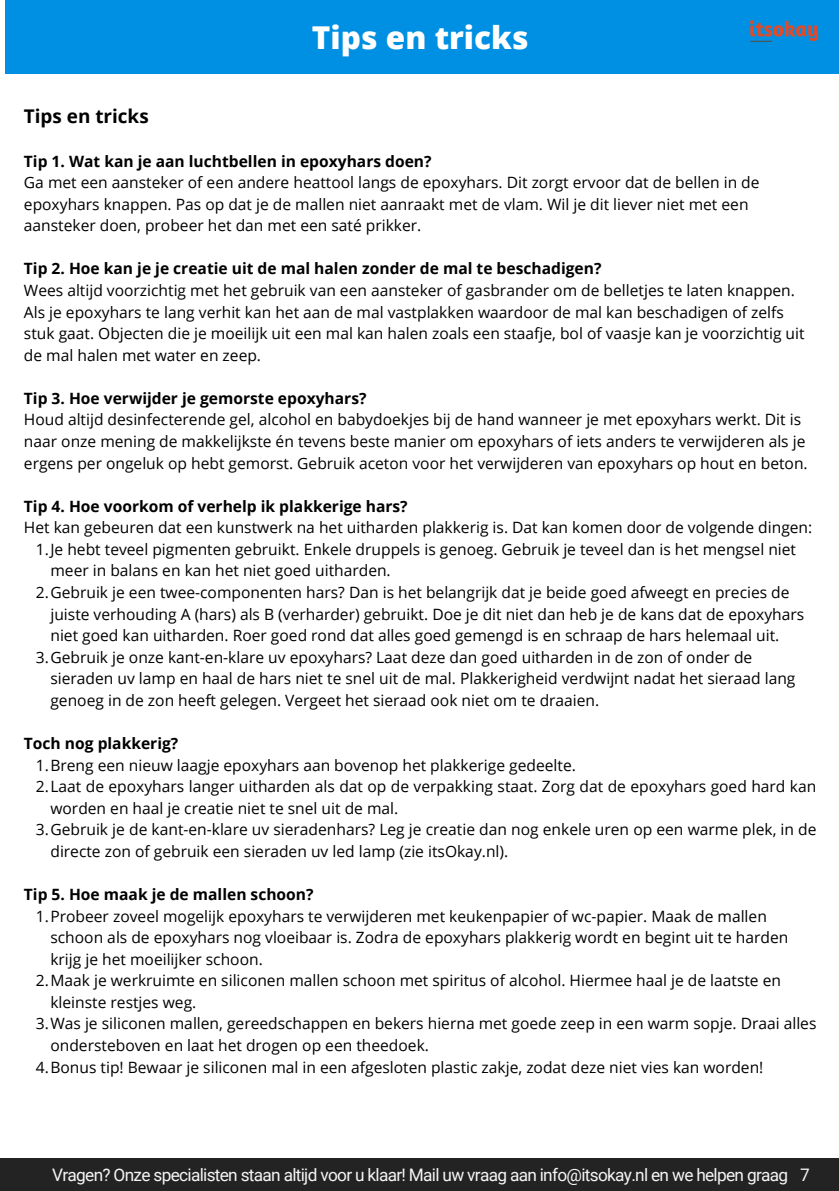
<style>
.page{position:relative;width:839px;height:1191px;background:#fff}
.page>*{position:absolute;margin:0;border:0;box-sizing:border-box;transform-origin:0 0}
.t1{font:800 31.4px "Open Sans";color:#fff}
.t2{font:700 18.8px "Open Sans";color:#000}
.t3{font:17.2px "Roboto";letter-spacing:-.04em;color:#f5f5f5}
.t4{font:15.6px/21.6px "Open Sans";color:#000}
.t5{font:700 15.6px "Open Sans";color:#000}
</style>
<div class="page">
<div style="left:5px;top:0;width:833px;height:74px;background:#0090e3"></div>
<img style="left:750px;top:20px;width:69px;height:22px">
<div style="left:0;top:1158px;width:838px;height:33px;background:#232323"></div>
<p class="t1" style="left:312px;top:15px;width:218px">Tips en tricks</p>
<p class="t2" style="left:24px;top:103px;width:126px">Tips en tricks</p>
<p class="t5" style="left:24px;top:150px;width:409px">Tip 1. Wat kan je aan luchtbellen in epoxyhars doen?</p>
<p class="t4" style="left:24px;top:171px;width:737px">Ga met een aansteker of een andere heattool langs de epoxyhars. Dit zorgt ervoor dat de bellen in de epoxyhars knappen. Pas op dat je de mallen niet aanraakt met de vlam. Wil je dit liever niet met een aansteker doen, probeer het dan met een saté prikker.</p>
<p class="t5" style="left:24px;top:258px;width:579px">Tip 2. Hoe kan je je creatie uit de mal halen zonder de mal te beschadigen?</p>
<p class="t4" style="left:24px;top:279px;width:782px">Wees altijd voorzichtig met het gebruik van een aansteker of gasbrander om de belletjes te laten knappen.<br>Als je epoxyhars te lang verhit kan het aan de mal vastplakken waardoor de mal kan beschadigen of zelfs stuk gaat. Objecten die je moeilijk uit een mal kan halen zoals een staafje, bol of vaasje kan je voorzichtig uit de mal halen met water en zeep.</p>
<p class="t5" style="left:24px;top:387px;width:344px">Tip 3. Hoe verwijder je gemorste epoxyhars?</p>
<p class="t4" style="left:24px;top:409px;width:785px">Houd altijd desinfecterende gel, alcohol en babydoekjes bij de hand wanneer je met epoxyhars werkt. Dit is naar onze mening de makkelijkste én tevens beste manier om epoxyhars of iets anders te verwijderen als je ergens per ongeluk op hebt gemorst. Gebruik aceton voor het verwijderen van epoxyhars op hout en beton.</p>
<p class="t5" style="left:24px;top:495px;width:385px">Tip 4. Hoe voorkom of verhelp ik plakkerige hars?</p>
<p class="t4" style="left:24px;top:516px;width:789px">Het kan gebeuren dat een kunstwerk na het uitharden plakkerig is. Dat kan komen door de volgende dingen:</p>
<p class="t4" style="left:50px;top:538px;width:747px;text-indent:-15px">1.Je hebt teveel pigmenten gebruikt. Enkele druppels is genoeg. Gebruik je teveel dan is het mengsel niet meer in balans en kan het niet goed uitharden.</p>
<p class="t4" style="left:50px;top:581px;width:755px;text-indent:-15px">2.Gebruik je een twee-componenten hars? Dan is het belangrijk dat je beide goed afweegt en precies de juiste verhouding A (hars) als B (verharder) gebruikt. Doe je dit niet dan heb je de kans dat de epoxyhars niet goed kan uitharden. Roer goed rond dat alles goed gemengd is en schraap de hars helemaal uit.</p>
<p class="t4" style="left:50px;top:646px;width:746px;text-indent:-15px">3.Gebruik je onze kant-en-klare uv epoxyhars? Laat deze dan goed uitharden in de zon of onder de sieraden uv lamp en haal de hars niet te snel uit de mal. Plakkerigheid verdwijnt nadat het sieraad lang genoeg in de zon heeft gelegen. Vergeet het sieraad ook niet om te draaien.</p>
<p class="t5" style="left:24px;top:732px;width:156px">Toch nog plakkerig?</p>
<p class="t4" style="left:36px;top:754px;width:541px">1.Breng een nieuw laagje epoxyhars aan bovenop het plakkerige gedeelte.</p>
<p class="t4" style="left:50px;top:775px;width:767px;text-indent:-15px">2.Laat de epoxyhars langer uitharden als dat op de verpakking staat. Zorg dat de epoxyhars goed hard kan worden en haal je creatie niet te snel uit de mal.</p>
<p class="t4" style="left:50px;top:818px;width:767px;text-indent:-15px">3.Gebruik je de kant-en-klare uv sieradenhars? Leg je creatie dan nog enkele uren op een warme plek, in de directe zon of gebruik een sieraden uv led lamp (zie itsOkay.nl).</p>
<p class="t5" style="left:24px;top:883px;width:291px">Tip 5. Hoe maak je de mallen schoon?</p>
<p class="t4" style="left:50px;top:905px;width:739px;text-indent:-15px">1.Probeer zoveel mogelijk epoxyhars te verwijderen met keukenpapier of wc-papier. Maak de mallen schoon als de epoxyhars nog vloeibaar is. Zodra de epoxyhars plakkerig wordt en begint uit te harden krijg je het moeilijker schoon.</p>
<p class="t4" style="left:50px;top:969px;width:732px;text-indent:-15px">2.Maak je werkruimte en siliconen mallen schoon met spiritus of alcohol. Hiermee haal je de laatste en kleinste restjes weg.</p>
<p class="t4" style="left:50px;top:1013px;width:767px;text-indent:-15px">3.Was je siliconen mallen, gereedschappen en bekers hierna met goede zeep in een warm sopje. Draai alles ondersteboven en laat het drogen op een theedoek.</p>
<p class="t4" style="left:36px;top:1056px;width:729px">4.Bonus tip! Bewaar je siliconen mal in een afgesloten plastic zakje, zodat deze niet vies kan worden!</p>
<p class="t3" style="left:52px;top:1165px;width:737px">Vragen? Onze specialisten staan altijd voor u klaar! Mail uw vraag aan info@itsokay.nl en we helpen graag</p>
<p class="t3" style="left:800px;top:1165px;width:11px">7</p>
</div>
